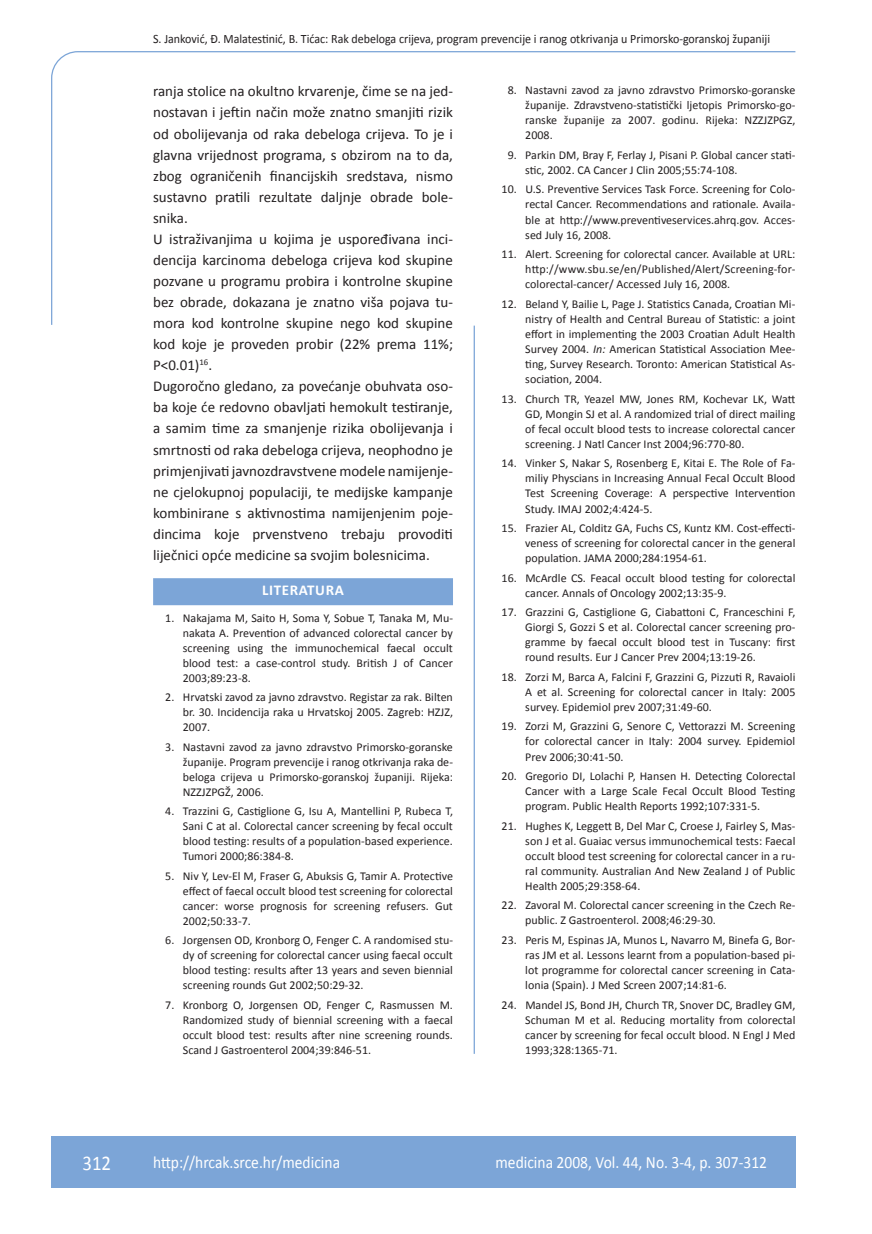
<style>
.page{position:relative;width:872px;height:1234px;background:#fff}
.page>*{position:absolute;margin:0;border:0;box-sizing:border-box;transform-origin:0 0}
.t1{font:21px "Calibri";color:#fff;scale:.9 1}
.t2{font:17.25px "Calibri";color:#fff;scale:.9 1}
.osnovni_tekst{font:15px/21px "Calibri";color:#231f20;text-align:justify}
.naslov_ruler{font:700 15px "Calibri";letter-spacing:.04em;color:#fff}
.glava{font:12.75px "Calibri";color:#231f20;scale:.94 1}
.literatura{font:12px/15.1px "Calibri";color:#231f20;text-align:justify}
.s1{font-style:italic}
</style>
<div class="page">
<div style="left:153px;top:578px;width:300px;height:27px;background:#7ca5d7"></div>
<svg style="left:51px;top:51px;width:745px;height:274px"></svg>
<hr style="left:473px;top:325px;width:2px;height:728px;background:#7ca5d7">
<div style="left:51px;top:1135px;width:744px;height:51px;background:#7ca5d7"></div>
<p class="glava" style="left:153px;top:30px;width:658px">S. Janković, Đ. Malatestinić, B. Tićac: Rak debeloga crijeva, program prevencije i ranog otkrivanja u Primorsko-goranskoj županiji</p>
<p class="osnovni_tekst" style="left:153px;top:80px;width:301px">ranja stolice na okultno krvarenje, čime se na jed&shy;nostavan i jeftin način može znatno smanjiti rizik od obolijevanja od raka debeloga crijeva. To je i glavna vrijednost programa, s obzirom na to da, zbog ograničenih financijskih sredstava, nismo sustavno pratili rezultate daljnje obrade bole&shy;snika.</p>
<p class="osnovni_tekst" style="left:153px;top:227px;width:301px">U istraživanjima u kojima je uspoređivana inci&shy;dencija karcinoma debeloga crijeva kod skupine pozvane u programu probira i kontrolne skupine bez obrade, dokazana je znatno viša pojava tu&shy;mora kod kontrolne skupine nego kod skupine kod koje je proveden probir (22% prema 11%; P&lt;0.01)<sup>16</sup>.</p>
<p class="osnovni_tekst" style="left:153px;top:375px;width:301px">Dugoročno gledano, za povećanje obuhvata oso&shy;ba koje će redovno obavljati hemokult testiranje, a samim time za smanjenje rizika obolijevanja i smrtnosti od raka debeloga crijeva, neophodno je primjenjivati javnozdravstvene modele namijenje&shy;ne cjelokupnoj populaciji, te medijske kampanje kombinirane s aktivnostima namijenjenim poje&shy;dincima koje prvenstveno trebaju provoditi liječnici opće medicine sa svojim bolesnicima.</p>
<p class="naslov_ruler" style="left:262px;top:581px;width:83px">LITERATURA</p>
<p class="literatura" style="left:183px;top:609px;width:271px;text-indent:-18px">1. Nakajama M, Saito H, Soma Y, Sobue T, Tanaka M, Mu&shy;nakata A. Prevention of advanced colorectal cancer by screening using the immunochemical faecal occult blood test: a case-control study. British J of Cancer 2003;89:23-8.</p>
<p class="literatura" style="left:183px;top:689px;width:271px;text-indent:-18px">2. Hrvatski zavod za javno zdravstvo. Registar za rak. Bilten br. 30. Incidencija raka u Hrvatskoj 2005. Zagreb: HZJZ, 2007.</p>
<p class="literatura" style="left:183px;top:738px;width:271px;text-indent:-18px">3. Nastavni zavod za javno zdravstvo Primorsko-goranske županije. Program prevencije i ranog otkrivanja raka de&shy;beloga crijeva u Primorsko-goranskoj županiji. Rijeka:<br>NZZJZPGŽ, 2006.</p>
<p class="literatura" style="left:183px;top:802px;width:271px;text-indent:-18px">4. Trazzini G, Castiglione G, Isu A, Mantellini P, Rubeca T, Sani C at al. Colorectal cancer screening by fecal occult blood testing: results of a population-based experience.<br>Tumori 2000;86:384-8.</p>
<p class="literatura" style="left:183px;top:867px;width:271px;text-indent:-18px">5. Niv Y, Lev-El M, Fraser G, Abuksis G, Tamir A. Protective effect of faecal occult blood test screening for colorectal cancer: worse prognosis for screening refusers. Gut 2002;50:33-7.</p>
<p class="literatura" style="left:183px;top:931px;width:271px;text-indent:-18px">6. Jorgensen OD, Kronborg O, Fenger C. A randomised stu&shy;dy of screening for colorectal cancer using faecal occult blood testing: results after 13 years and seven biennial screening rounds Gut 2002;50:29-32.</p>
<p class="literatura" style="left:183px;top:996px;width:271px;text-indent:-18px">7. Kronborg O, Jorgensen OD, Fenger C, Rasmussen M.<br>Randomized study of biennial screening with a faecal occult blood test: results after nine screening rounds.<br>Scand J Gastroenterol 2004;39:846-51.</p>
<p class="literatura" style="left:525px;top:82px;width:272px;text-indent:-18px">8. Nastavni zavod za javno zdravstvo Primorsko-goranske županije. Zdravstveno-statistički ljetopis Primorsko-go&shy;ranske županije za 2007. godinu. Rijeka: NZZJZPGZ, 2008.</p>
<p class="literatura" style="left:525px;top:147px;width:271px;text-indent:-18px">9. Parkin DM, Bray F, Ferlay J, Pisani P. Global cancer stati&shy;stic, 2002. CA Cancer J Clin 2005;55:74-108.</p>
<p class="literatura" style="left:525px;top:181px;width:271px;text-indent:-24px">10. U.S. Preventive Services Task Force. Screening for Colo&shy;rectal Cancer. Recommendations and rationale. Availa&shy;ble at http://www.preventiveservices.ahrq.gov. Acces&shy;sed July 16, 2008.</p>
<p class="literatura" style="left:525px;top:246px;width:272px;text-indent:-24px">11. Alert. Screening for colorectal cancer. Available at URL: http://www.sbu.se/en/Published/Alert/Screening-for&shy;colorectal-cancer/ Accessed July 16, 2008.</p>
<p class="literatura" style="left:525px;top:295px;width:271px;text-indent:-24px">12. Beland Y, Bailie L, Page J. Statistics Canada, Croatian Mi&shy;nistry of Health and Central Bureau of Statistic: a joint effort in implementing the 2003 Croatian Adult Health Survey 2004. <span class="s1">In:</span> American Statistical Association Mee&shy;ting, Survey Research. Toronto: American Statistical As&shy;sociation, 2004.</p>
<p class="literatura" style="left:525px;top:390px;width:271px;text-indent:-24px">13. Church TR, Yeazel MW, Jones RM, Kochevar LK, Watt GD, Mongin SJ et al. A randomized trial of direct mailing of fecal occult blood tests to increase colorectal cancer screening. J Natl Cancer Inst 2004;96:770-80.</p>
<p class="literatura" style="left:525px;top:455px;width:271px;text-indent:-24px">14. Vinker S, Nakar S, Rosenberg E, Kitai E. The Role of Fa&shy;miliy Physcians in Increasing Annual Fecal Occult Blood Test Screening Coverage: A perspective Intervention Study. IMAJ 2002;4:424-5.</p>
<p class="literatura" style="left:525px;top:519px;width:272px;text-indent:-24px">15. Frazier AL, Colditz GA, Fuchs CS, Kuntz KM. Cost-effecti&shy;veness of screening for colorectal cancer in the general population. JAMA 2000;284:1954-61.</p>
<p class="literatura" style="left:525px;top:569px;width:271px;text-indent:-24px">16. McArdle CS. Feacal occult blood testing for colorectal cancer. Annals of Oncology 2002;13:35-9.</p>
<p class="literatura" style="left:525px;top:603px;width:272px;text-indent:-24px">17. Grazzini G, Castiglione G, Ciabattoni C, Franceschini F, Giorgi S, Gozzi S et al. Colorectal cancer screening pro&shy;gramme by faecal occult blood test in Tuscany: first round results. Eur J Cancer Prev 2004;13:19-26.</p>
<p class="literatura" style="left:525px;top:668px;width:272px;text-indent:-24px">18. Zorzi M, Barca A, Falcini F, Grazzini G, Pizzuti R, Ravaioli A et al. Screening for colorectal cancer in Italy: 2005 survey. Epidemiol prev 2007;31:49-60.</p>
<p class="literatura" style="left:525px;top:718px;width:271px;text-indent:-24px">19. Zorzi M, Grazzini G, Senore C, Vettorazzi M. Screening for colorectal cancer in Italy: 2004 survey. Epidemiol Prev 2006;30:41-50.</p>
<p class="literatura" style="left:525px;top:767px;width:271px;text-indent:-24px">20. Gregorio DI, Lolachi P, Hansen H. Detecting Colorectal Cancer with a Large Scale Fecal Occult Blood Testing program. Public Health Reports 1992;107:331-5.</p>
<p class="literatura" style="left:525px;top:817px;width:271px;text-indent:-24px">21. Hughes K, Leggett B, Del Mar C, Croese J, Fairley S, Mas&shy;son J et al. Guaiac versus immunochemical tests: Faecal occult blood test screening for colorectal cancer in a ru&shy;ral community. Australian And New Zealand J of Public Health 2005;29:358-64.</p>
<p class="literatura" style="left:525px;top:897px;width:271px;text-indent:-24px">22. Zavoral M. Colorectal cancer screening in the Czech Re&shy;public. Z Gastroenterol. 2008;46:29-30.</p>
<p class="literatura" style="left:525px;top:931px;width:271px;text-indent:-24px">23. Peris M, Espinas JA, Munos L, Navarro M, Binefa G, Bor&shy;ras JM et al. Lessons learnt from a population-based pi&shy;lot programme for colorectal cancer screening in Cata&shy;lonia (Spain). J Med Screen 2007;14:81-6.</p>
<p class="literatura" style="left:525px;top:996px;width:271px;text-indent:-24px">24. Mandel JS, Bond JH, Church TR, Snover DC, Bradley GM, Schuman M et al. Reducing mortality from colorectal cancer by screening for fecal occult blood. N Engl J Med 1993;328:1365-71.</p>
<p class="t1" style="left:82px;top:1149px;width:33px">312</p>
<p class="t2" style="left:153px;top:1150px;width:209px">http://hrcak.srce.hr/medicina</p>
<p class="t2" style="left:495px;top:1151px;width:303px">medicina 2008, Vol. 44, No. 3-4, p. 307-312</p>
</div>
